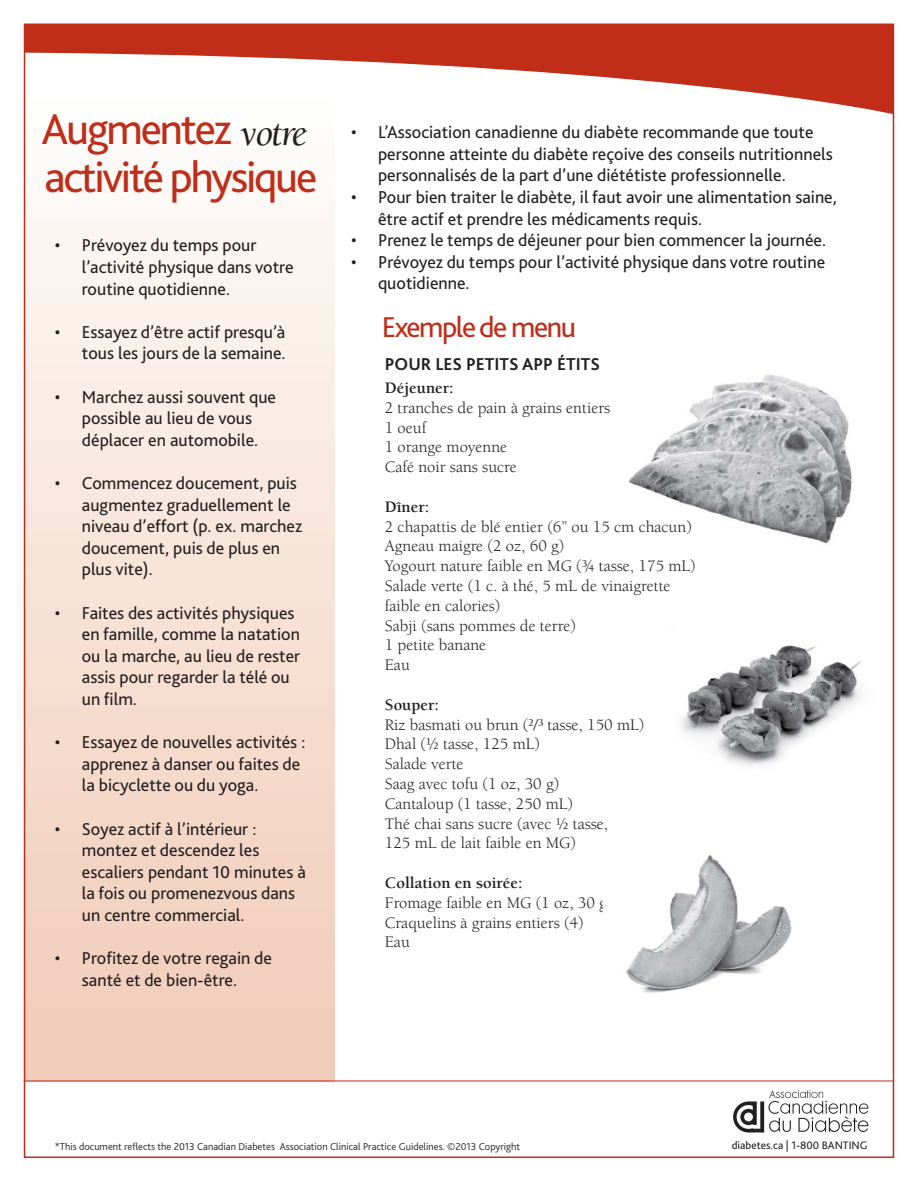
<style>
.page{position:relative;width:918px;height:1188px;background:#fff}
.page>*{position:absolute;margin:0;border:0;box-sizing:border-box;transform-origin:0 0}
.t1{font:45px "Bliss 2";letter-spacing:-.05em;color:#c02d19}
.t2{font:italic 38.1px "Berkeley Std";letter-spacing:-.05em;color:#231f20}
.t3{font:30px "Bliss 2";letter-spacing:-.05em;color:#c02d19}
.t4{font:18px/21.6px "Bliss 2";color:#231f20}
.t5{font:700 18px "Bliss 2";color:#231f20}
.t6{font:16.5px/19.8px "Berkeley Std";color:#231f20}
.t7{font:700 16.5px "Berkeley Std";color:#231f20}
.t8{font:11.4px "Bliss 2";color:#231f20}
.t9{font:300 10.5px "Bliss 2";color:#231f20}
.s1{font-weight:700}
</style>
<div class="page">
<div style="left:25px;top:40px;width:310px;height:1042px;background:linear-gradient(to bottom,#fff,#f1c9b5)"></div>
<img style="left:681px;top:645px;width:180px;height:121px">
<img style="left:628px;top:374px;width:224px;height:170px">
<svg style="left:27px;top:27px;width:864px;height:87px;fill:#c02d19"></svg>
<hr style="left:24px;top:1081px;width:870px;height:1px;background:#c02d19">
<img style="left:626px;top:855px;width:166px;height:138px">
<svg style="left:733px;top:1090px;width:135px;height:43px"></svg>
<p class="t1" style="left:41px;top:101px;width:192px">Augmentez</p>
<p class="t1" style="left:44px;top:149px;width:274px">activité physique</p>
<p class="t2" style="left:240px;top:112px;width:68px">votre</p>
<p class="t4" style="left:82px;top:234px;width:213px;text-indent:-27px">• Prévoyez du temps pour l’activité physique dans votre routine quotidienne.</p>
<p class="t4" style="left:55px;top:321px;width:232px;text-align:right">• Essayez d’être actif presqu’à tous les jours de la semaine.</p>
<p class="t4" style="left:55px;top:385px;width:223px;text-align:center">• Marchez aussi souvent que possible au lieu de vous déplacer en automobile.</p>
<p class="t4" style="left:82px;top:472px;width:222px;text-indent:-27px">• Commencez doucement, puis augmentez graduellement le niveau d’effort (p. ex. marchez doucement, puis de plus en plus vite).</p>
<p class="t4" style="left:82px;top:601px;width:220px;text-indent:-27px">• Faites des activités physiques en famille, comme la natation ou la marche, au lieu de rester assis pour regarder la télé ou un film.</p>
<p class="t4" style="left:82px;top:731px;width:225px;text-indent:-27px">• Essayez de nouvelles activités : apprenez à danser ou faites de la bicyclette ou du yoga.</p>
<p class="t4" style="left:82px;top:817px;width:226px;text-indent:-27px">• Soyez actif à l’intérieur : montez et descendez les escaliers pendant 10 minutes à la fois ou promenezvous dans un centre commercial.</p>
<p class="t4" style="left:55px;top:947px;width:219px;text-align:center">• Profitez de votre regain de santé et de bien-être.</p>
<p class="t4" style="left:378px;top:121px;width:456px;text-indent:-27px">• L’Association canadienne du diabète recommande que toute personne atteinte du diabète reçoive des conseils nutritionnels personnalisés de la part d’une diététiste professionnelle.</p>
<p class="t4" style="left:378px;top:186px;width:460px;text-indent:-27px">• Pour bien traiter le diabète, il faut avoir une alimentation saine, être actif et prendre les médicaments requis.</p>
<p class="t4" style="left:351px;top:229px;width:477px">• Prenez le temps de déjeuner pour bien commencer la journée.</p>
<p class="t4" style="left:378px;top:251px;width:449px;text-indent:-27px">• Prévoyez du temps pour l’activité physique dans votre routine quotidienne.</p>
<p class="t3" style="left:382px;top:309px;width:196px">Exemple de menu</p>
<p class="t7" style="left:385px;top:379px;width:70px">Déjeuner:</p>
<p class="t6" style="left:385px;top:398px;width:227px">2 tranches de pain à grains entiers</p>
<p class="t6" style="left:385px;top:418px;width:43px">1 oeuf</p>
<p class="t6" style="left:385px;top:438px;width:124px">1 orange moyenne</p>
<p class="t6" style="left:385px;top:457px;width:134px">Café noir sans sucre</p>
<p class="t6" style="left:385px;top:497px;width:309px"><span class="s1">Dîner:<br></span>2 chapattis de blé entier (6” ou 15 cm chacun)</p>
<p class="t6" style="left:385px;top:537px;width:181px">Agneau maigre (2 oz, 60 g)</p>
<p class="t6" style="left:385px;top:556px;width:312px">Yogourt nature faible en MG (¾ tasse, 175 mL)</p>
<p class="t6" style="left:385px;top:576px;width:287px">Salade verte (1 c. à thé, 5 mL de vinaigrette</p>
<p class="t6" style="left:385px;top:596px;width:117px">faible en calories)</p>
<p class="t6" style="left:385px;top:616px;width:193px">Sabji (sans pommes de terre)</p>
<p class="t6" style="left:385px;top:636px;width:103px">1 petite banane</p>
<p class="t6" style="left:385px;top:655px;width:27px">Eau</p>
<p class="t7" style="left:385px;top:696px;width:56px">Souper:</p>
<p class="t6" style="left:385px;top:715px;width:261px">Riz basmati ou brun (²/³ tasse, 150 mL)</p>
<p class="t6" style="left:385px;top:735px;width:157px">Dhal (½ tasse, 125 mL)</p>
<p class="t6" style="left:385px;top:754px;width:80px">Salade verte</p>
<p class="t6" style="left:385px;top:774px;width:176px">Saag avec tofu (1 oz, 30 g)</p>
<p class="t6" style="left:385px;top:794px;width:190px">Cantaloup (1 tasse, 250 mL)</p>
<p class="t6" style="left:385px;top:814px;width:225px">Thé chai sans sucre (avec ½ tasse,</p>
<p class="t6" style="left:385px;top:834px;width:193px">125 mL de lait faible en MG)</p>
<p class="t6" style="left:385px;top:873px;width:229px"><span class="s1">Collation en soirée:<br></span>Fromage faible en MG (1 oz, 30 g)</p>
<p class="t6" style="left:385px;top:913px;width:200px">Craquelins à grains entiers (4)</p>
<p class="t6" style="left:385px;top:933px;width:27px">Eau</p>
<p class="t5" style="left:385px;top:353px;width:217px">POUR LES PETITS APP ÉTITS</p>
<p class="t9" style="left:55px;top:1140px;width:467px">*This document reflects the 2013 Canadian Diabetes Association Clinical Practice Guidelines. ©2013 Copyright</p>
<p class="t8" style="left:732px;top:1138px;width:137px">diabetes.ca | 1-800 BANTING</p>
</div>
